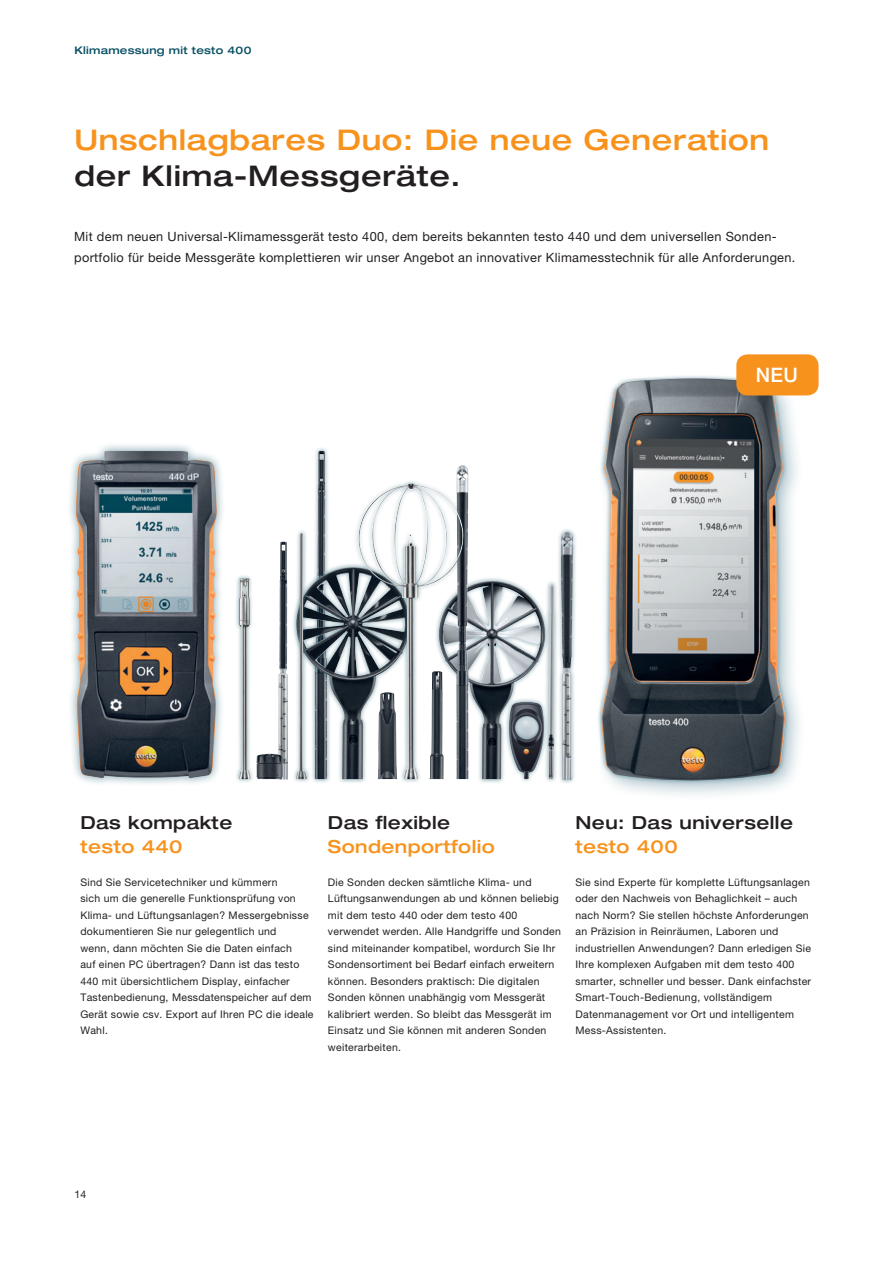
<style>
.page{position:relative;width:893px;height:1263px;background:#fff}
.page>*{position:absolute;margin:0;border:0;box-sizing:border-box;transform-origin:0 0}
.t1{font:500 expanded 28.5px "Helvetica Neue LTW1 G";letter-spacing:.025em;color:#f7931d}
.t2{font:500 expanded 28.5px "Helvetica Neue LTW1 G";letter-spacing:.025em;color:#231f20}
.t3{font:500 19.95px "Helvetica Neue LTW1 G";color:#fff}
.t4{font:500 expanded 18px "Helvetica Neue LTW1 G";letter-spacing:.025em;color:#231f20}
.t5{font:500 expanded 18px "Helvetica Neue LTW1 G";letter-spacing:.025em;color:#f7931d}
.t6{font:12.75px/21px "Helvetica Neue LTW1 G";letter-spacing:.025em;color:#231f20}
.t7{font:10.5px/16.5px "Helvetica Neue LTW1 G";letter-spacing:.025em;color:#231f20}
.t8{font:500 expanded 10.5px "Helvetica Neue LTW1 G";letter-spacing:.025em;color:#074f64}
</style>
<div class="page">
<div style="left:557px;top:528px;width:21px;height:256px;background:#074f64;opacity:.5"></div>
<img style="left:561px;top:532px;width:12px;height:248px">
<img style="left:278px;top:541px;width:10px;height:238px">
<div style="left:434px;top:576px;width:116px;height:208px;background:#074f64;opacity:.5"></div>
<img style="left:469px;top:581px;width:75px;height:198px">
<div style="left:310px;top:447px;width:22px;height:337px;background:#074f64;opacity:.5"></div>
<img style="left:315px;top:451px;width:12px;height:111px">
<img style="left:456px;top:465px;width:13px;height:314px">
<img style="left:311px;top:567px;width:43px;height:212px">
<img style="left:256px;top:753px;width:27px;height:26px">
<div style="left:504px;top:697px;width:45px;height:86px;background:#074f64;opacity:.5"></div>
<img style="left:509px;top:702px;width:35px;height:77px">
<div style="left:235px;top:574px;width:20px;height:209px;background:#074f64;opacity:.5"></div>
<img style="left:239px;top:578px;width:12px;height:201px">
<div style="left:544px;top:580px;width:15px;height:204px;background:#074f64;opacity:.5"></div>
<img style="left:548px;top:584px;width:6px;height:195px">
<div style="left:292px;top:529px;width:19px;height:254px;background:#074f64;opacity:.5"></div>
<img style="left:296px;top:533px;width:11px;height:246px">
<div style="left:354px;top:479px;width:114px;height:304px;background:#074f64;opacity:.5"></div>
<img style="left:358px;top:483px;width:105px;height:296px">
<div style="left:67px;top:442px;width:159px;height:345px;background:#074f64;opacity:.5"></div>
<img style="left:75px;top:451px;width:142px;height:327px">
<div style="left:597px;top:374px;width:193px;height:411px;background:#074f64;opacity:.5"></div>
<div style="left:601px;top:378px;width:206px;height:421px;background:#518093;opacity:.5"></div>
<img style="left:601px;top:378px;width:184px;height:403px">
<div style="left:736px;top:354px;width:83px;height:41px;background:#f7931d;border-radius:11px"></div>
<p class="t8" style="left:74px;top:43px;width:179px">Klimamessung mit testo 400</p>
<h1 class="t1" style="left:74px;top:122px;width:696px">Unschlagbares Duo: Die neue Generation</h1>
<h1 class="t2" style="left:74px;top:158px;width:388px">der Klima-Messgeräte.</h1>
<p class="t6" style="left:74px;top:226px;width:723px">Mit dem neuen Universal-Klimamessgerät testo 400, dem bereits bekannten testo 440 und dem universellen Sonden&shy;portfolio für beide Messgeräte komplettieren wir unser Angebot an innovativer Klimamesstechnik für alle Anforderungen.</p>
<h2 class="t3" style="left:756px;top:363px;width:44px">NEU</h2>
<h3 class="t4" style="left:80px;top:811px;width:153px">Das kompakte</h3>
<h3 class="t5" style="left:80px;top:835px;width:104px">testo 440</h3>
<p class="t7" style="left:80px;top:874px;width:235px">Sind Sie Servicetechniker und kümmern<br>sich um die generelle Funktionsprüfung von Klima- und Lüftungsanlagen? Messergebnisse dokumentieren Sie nur gelegentlich und<br>wenn, dann möchten Sie die Daten einfach<br>auf einen PC übertragen? Dann ist das testo 440 mit übersichtlichem Display, einfacher Tastenbedienung, Messdatenspeicher auf dem Gerät sowie csv. Export auf Ihren PC die ideale Wahl.</p>
<h3 class="t4" style="left:328px;top:811px;width:124px">Das flexible</h3>
<h3 class="t5" style="left:328px;top:835px;width:168px">Sondenportfolio</h3>
<p class="t7" style="left:328px;top:874px;width:234px">Die Sonden decken sämtliche Klima- und Lüftungsanwendungen ab und können beliebig mit dem testo 440 oder dem testo 400 verwendet werden. Alle Handgriffe und Sonden sind miteinander kompatibel, wordurch Sie Ihr Sondensortiment bei Bedarf einfach erweitern können. Besonders praktisch: Die digitalen Sonden können unabhängig vom Messgerät kalibriert werden. So bleibt das Messgerät im Einsatz und Sie können mit anderen Sonden weiterarbeiten.</p>
<h3 class="t4" style="left:575px;top:811px;width:219px">Neu: Das universelle</h3>
<h3 class="t5" style="left:575px;top:835px;width:104px">testo 400</h3>
<p class="t7" style="left:575px;top:874px;width:237px">Sie sind Experte für komplette Lüftungsanlagen oder den Nachweis von Behaglichkeit – auch nach Norm? Sie stellen höchste Anforderungen an Präzision in Reinräumen, Laboren und industriellen Anwendungen? Dann erledigen Sie Ihre komplexen Aufgaben mit dem testo 400 smarter, schneller und besser. Dank einfachster Smart-Touch-Bedienung, vollständigem Datenmanagement vor Ort und intelligentem Mess-Assistenten.</p>
<p class="t7" style="left:74px;top:1186px;width:13px">14</p>
</div>
